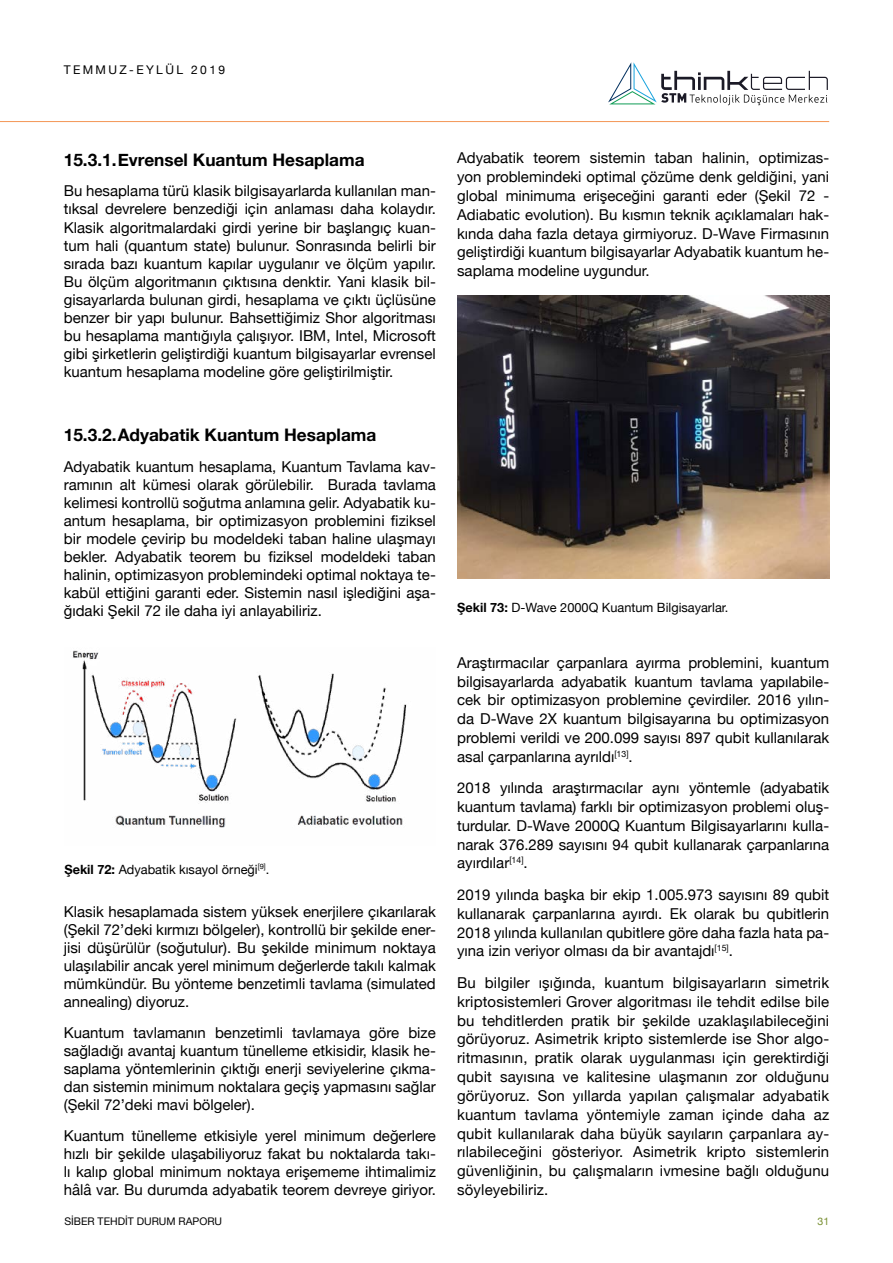
<style>
.page{position:relative;width:893px;height:1263px;background:#fff}
.page>*{position:absolute;margin:0;border:0;box-sizing:border-box;transform-origin:0 0}
.t1{font:700 17.25px "Helvetica Neue";color:#000}
.t2{font:15px/18px "Helvetica Neue";color:#000;text-align:justify}
.t3{font:12.75px "Helvetica Neue";color:#000}
.t4{font:12px "Helvetica Neue";letter-spacing:.2em;color:#000}
.t5{font:10.5px "Helvetica Neue";color:#000}
.t6{font:10.5px "Helvetica Neue";color:#768d2e}
.s1{font-weight:700}
</style>
<div class="page">
<hr style="left:0;top:121px;width:829px;height:1px;background:#f49655">
<svg style="left:608px;top:62px;width:220px;height:43px"></svg>
<img style="left:73px;top:650px;width:334px;height:178px">
<img style="left:457px;top:296px;width:372px;height:282px">
<p class="t4" style="left:64px;top:61px;width:163px">TEMMUZ-EYLÜL 2019</p>
<p class="t1" style="left:64px;top:146px;width:302px">15.3.1.Evrensel Kuantum Hesaplama</p>
<p class="t2" style="left:64px;top:183px;width:374px">Bu hesaplama türü klasik bilgisayarlarda kullanılan man&shy;tıksal devrelere benzediği için anlaması daha kolaydır.<br>Klasik algoritmalardaki girdi yerine bir başlangıç kuan&shy;tum hali (quantum state) bulunur. Sonrasında belirli bir sırada bazı kuantum kapılar uygulanır ve ölçüm yapılır.<br>Bu ölçüm algoritmanın çıktısına denktir. Yani klasik bil&shy;gisayarlarda bulunan girdi, hesaplama ve çıktı üçlüsüne benzer bir yapı bulunur. Bahsettiğimiz Shor algoritması bu hesaplama mantığıyla çalışıyor. IBM, Intel, Microsoft gibi şirketlerin geliştirdiği kuantum bilgisayarlar evrensel kuantum hesaplama modeline göre geliştirilmiştir.</p>
<p class="t1" style="left:64px;top:422px;width:314px">15.3.2.Adyabatik Kuantum Hesaplama</p>
<p class="t2" style="left:64px;top:459px;width:374px">Adyabatik kuantum hesaplama, Kuantum Tavlama kav&shy;ramının alt kümesi olarak görülebilir. Burada tavlama kelimesi kontrollü soğutma anlamına gelir. Adyabatik ku&shy;antum hesaplama, bir optimizasyon problemini fiziksel bir modele çevirip bu modeldeki taban haline ulaşmayı bekler. Adyabatik teorem bu fiziksel modeldeki taban halinin, optimizasyon problemindeki optimal noktaya te&shy;kabül ettiğini garanti eder. Sistemin nasıl işlediğini aşa&shy;ğıdaki Şekil 72 ile daha iyi anlayabiliriz.</p>
<p class="t3" style="left:64px;top:860px;width:206px"><span class="s1">Şekil 72:</span> Adyabatik kısayol örneği<sup>[9]</sup>.</p>
<p class="t2" style="left:64px;top:904px;width:374px">Klasik hesaplamada sistem yüksek enerjilere çıkarılarak (Şekil 72’deki kırmızı bölgeler), kontrollü bir şekilde ener&shy;jisi düşürülür (soğutulur). Bu şekilde minimum noktaya ulaşılabilir ancak yerel minimum değerlerde takılı kalmak mümkündür. Bu yönteme benzetimli tavlama (simulated annealing) diyoruz.</p>
<p class="t2" style="left:64px;top:1024px;width:374px">Kuantum tavlamanın benzetimli tavlamaya göre bize sağladığı avantaj kuantum tünelleme etkisidir, klasik he&shy;saplama yöntemlerinin çıktığı enerji seviyelerine çıkma&shy;dan sistemin minimum noktalara geçiş yapmasını sağlar (Şekil 72’deki mavi bölgeler).</p>
<p class="t2" style="left:64px;top:1127px;width:374px">Kuantum tünelleme etkisiyle yerel minimum değerlere hızlı bir şekilde ulaşabiliyoruz fakat bu noktalarda takı&shy;lı kalıp global minimum noktaya erişememe ihtimalimiz hâlâ var. Bu durumda adyabatik teorem devreye giriyor.</p>
<p class="t2" style="left:457px;top:149px;width:374px;line-height:18.8px">Adyabatik teorem sistemin taban halinin, optimizas&shy;yon problemindeki optimal çözüme denk geldiğini, yani global minimuma erişeceğini garanti eder (Şekil 72 - Adiabatic evolution). Bu kısmın teknik açıklamaları hak&shy;kında daha fazla detaya girmiyoruz. D-Wave Firmasının geliştirdiği kuantum bilgisayarlar Adyabatik kuantum he&shy;saplama modeline uygundur.</p>
<p class="t3" style="left:457px;top:598px;width:273px"><span class="s1">Şekil 73:</span> D-Wave 2000Q Kuantum Bilgisayarlar.</p>
<p class="t2" style="left:457px;top:654px;width:374px;line-height:18.8px">Araştırmacılar çarpanlara ayırma problemini, kuantum bilgisayarlarda adyabatik kuantum tavlama yapılabile&shy;cek bir optimizasyon problemine çevirdiler. 2016 yılın&shy;da D-Wave 2X kuantum bilgisayarına bu optimizasyon problemi verildi ve 200.099 sayısı 897 qubit kullanılarak asal çarpanlarına ayrıldı<sup>[13]</sup>.</p>
<p class="t2" style="left:457px;top:779px;width:374px;line-height:18.8px">2018 yılında araştırmacılar aynı yöntemle (adyabatik kuantum tavlama) farklı bir optimizasyon problemi oluş&shy;turdular. D-Wave 2000Q Kuantum Bilgisayarlarını kulla&shy;narak 376.289 sayısını 94 qubit kullanarak çarpanlarına ayırdılar<sup>[14]</sup>.</p>
<p class="t2" style="left:457px;top:886px;width:374px;line-height:18.8px">2019 yılında başka bir ekip 1.005.973 sayısını 89 qubit kullanarak çarpanlarına ayırdı. Ek olarak bu qubitlerin 2018 yılında kullanılan qubitlere göre daha fazla hata pa&shy;yına izin veriyor olması da bir avantajdı<sup>[15]</sup>.</p>
<p class="t2" style="left:457px;top:974px;width:374px;line-height:18.8px">Bu bilgiler ışığında, kuantum bilgisayarların simetrik kriptosistemleri Grover algoritması ile tehdit edilse bile bu tehditlerden pratik bir şekilde uzaklaşılabileceğini görüyoruz. Asimetrik kripto sistemlerde ise Shor algo&shy;ritmasının, pratik olarak uygulanması için gerektirdiği qubit sayısına ve kalitesine ulaşmanın zor olduğunu görüyoruz. Son yıllarda yapılan çalışmalar adyabatik kuantum tavlama yöntemiyle zaman içinde daha az qubit kullanılarak daha büyük sayıların çarpanlara ay&shy;rılabileceğini gösteriyor. Asimetrik kripto sistemlerin güvenliğinin, bu çalışmaların ivmesine bağlı olduğunu söyleyebiliriz.</p>
<p class="t5" style="left:64px;top:1214px;width:159px">SİBER TEHDİT DURUM RAPORU</p>
<p class="t6" style="left:817px;top:1214px;width:13px">31</p>
</div>
